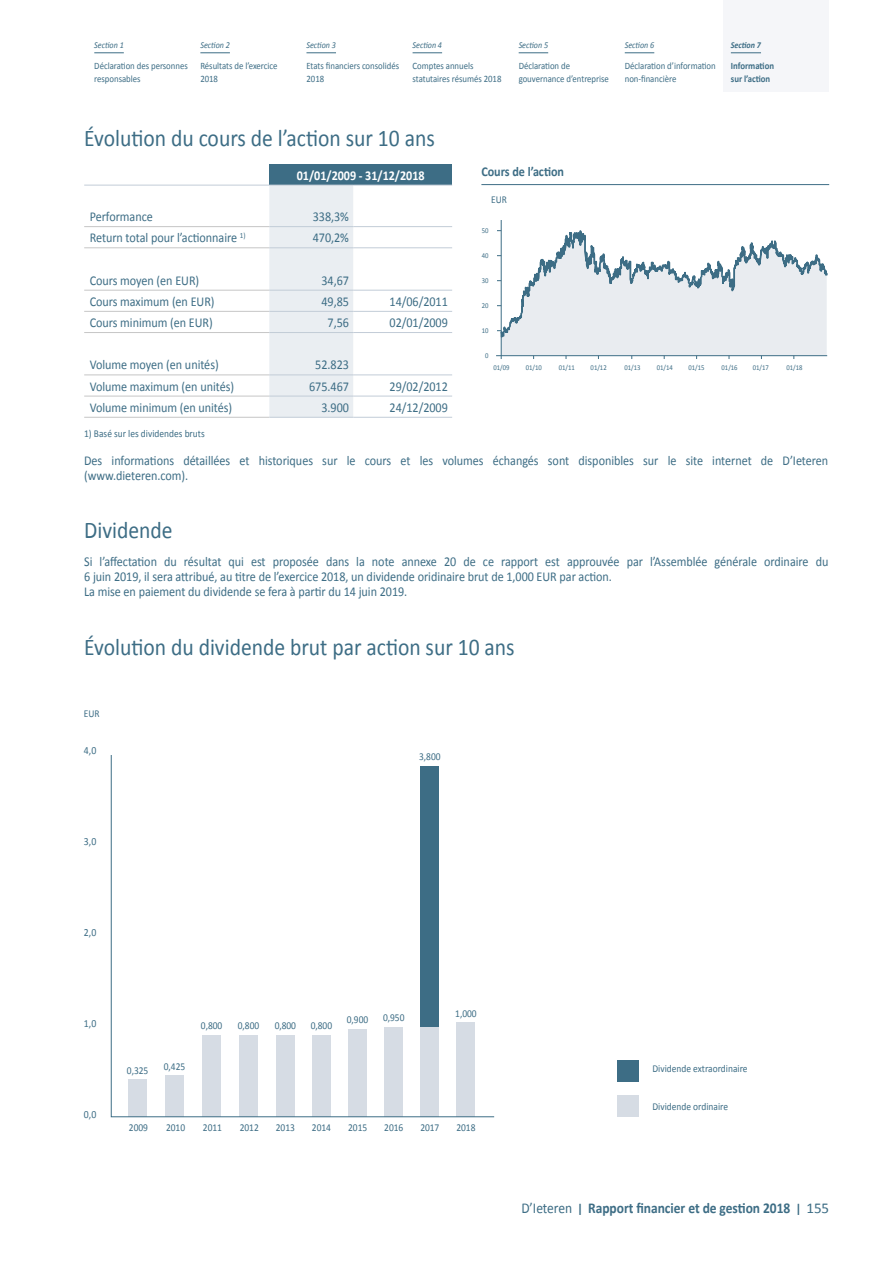
<style>
.page{position:relative;width:893px;height:1263px;background:#fff}
.page>*{position:absolute;margin:0;border:0;box-sizing:border-box;transform-origin:0 0}
.t1{font:24px "Calibri";color:#3d6d85;scale:.9 1}
.t2{font:700 15px "Calibri";letter-spacing:-.005em;color:#3d6d85;scale:.9 1}
.t3{font:13.5px/15px "Calibri";letter-spacing:-.005em;color:#3d6d85;scale:.9 1}
.t4{font:700 13.5px "Calibri";letter-spacing:-.005em;color:#fff;scale:.9 1}
.t5{font:700 13.5px "Calibri";letter-spacing:-.005em;color:#3d6d85;scale:.9 1}
.t6{font:10.95px "Calibri";color:#3d6d85;scale:.9 1}
.t7{font:10.5px "Calibri";letter-spacing:-.005em;color:#3d6d85;scale:.9 1}
.t8{font:9.75px/12.8px "Calibri";letter-spacing:-.005em;color:#3d6d85;scale:.9 1}
.t9{font:700 9.75px/12.8px "Calibri";letter-spacing:-.005em;color:#3d6d85;scale:.9 1}
.t10{font:italic 9px "Calibri";letter-spacing:-.005em;color:#3d6d85;scale:.9 1}
.t11{font:italic 700 9px "Calibri";letter-spacing:-.005em;color:#3d6d85;scale:.9 1}
.t12{font:7.35px "Calibri";color:#3d6d85;scale:.9 1}
.s1{font-weight:400}
.s2{font-weight:400;font-size:18px}
</style>
<div class="page">
<div style="left:723px;top:0;width:105px;height:91px;background:#f5f6f9"></div>
<hr style="left:94px;top:52px;width:30px;height:1px;background:#3d6d85">
<hr style="left:200px;top:52px;width:30px;height:1px;background:#3d6d85">
<hr style="left:306px;top:52px;width:30px;height:1px;background:#3d6d85">
<svg style="left:413px;top:52px;width:29px;height:1px"></svg>
<svg style="left:519px;top:52px;width:29px;height:1px"></svg>
<svg style="left:625px;top:52px;width:29px;height:1px"></svg>
<hr style="left:731px;top:52px;width:30px;height:1px;background:#3d6d85">
<div style="left:269px;top:164px;width:183px;height:21px;background:#3d6d85"></div>
<div style="left:269px;top:186px;width:84px;height:231px;background:#eaeef2"></div>
<hr style="left:84px;top:226px;width:185px;height:1px;background:#c6c6c6">
<hr style="left:84px;top:247px;width:185px;height:1px;background:#c6c6c6">
<hr style="left:84px;top:290px;width:185px;height:1px;background:#c6c6c6">
<hr style="left:84px;top:311px;width:185px;height:1px;background:#c6c6c6">
<hr style="left:84px;top:332px;width:185px;height:1px;background:#c6c6c6">
<hr style="left:84px;top:374px;width:185px;height:1px;background:#c6c6c6">
<hr style="left:84px;top:396px;width:185px;height:1px;background:#c6c6c6">
<hr style="left:84px;top:417px;width:185px;height:1px;background:#c6c6c6">
<hr style="left:84px;top:185px;width:185px;height:1px;background:#c2ccd7">
<hr style="left:269px;top:185px;width:84px;height:1px;background:#c2ccd7">
<hr style="left:353px;top:185px;width:99px;height:1px;background:#c2ccd7">
<hr style="left:269px;top:226px;width:84px;height:1px;background:#c2ccd7">
<hr style="left:353px;top:226px;width:99px;height:1px;background:#c2ccd7">
<hr style="left:269px;top:247px;width:84px;height:1px;background:#c2ccd7">
<hr style="left:353px;top:247px;width:99px;height:1px;background:#c2ccd7">
<hr style="left:269px;top:290px;width:84px;height:1px;background:#c2ccd7">
<hr style="left:353px;top:290px;width:99px;height:1px;background:#c2ccd7">
<hr style="left:269px;top:311px;width:84px;height:1px;background:#c2ccd7">
<hr style="left:353px;top:311px;width:99px;height:1px;background:#c2ccd7">
<hr style="left:269px;top:332px;width:84px;height:1px;background:#c2ccd7">
<hr style="left:353px;top:332px;width:99px;height:1px;background:#c2ccd7">
<hr style="left:269px;top:374px;width:84px;height:1px;background:#c2ccd7">
<hr style="left:353px;top:374px;width:99px;height:1px;background:#c2ccd7">
<hr style="left:269px;top:396px;width:84px;height:1px;background:#c2ccd7">
<hr style="left:353px;top:396px;width:99px;height:1px;background:#c2ccd7">
<hr style="left:269px;top:417px;width:84px;height:1px;background:#c2ccd7">
<hr style="left:353px;top:417px;width:99px;height:1px;background:#c2ccd7">
<hr style="left:496px;top:355px;width:331px;height:1px;background:#3d6d85">
<hr style="left:501px;top:206px;width:1px;height:153px;background:#3d6d85">
<svg style="left:497px;top:230px;width:331px;height:129px"></svg>
<hr style="left:481px;top:184px;width:348px;height:1px;background:#3d6d85">
<div style="left:617px;top:1060px;width:22px;height:22px;background:#3d6d85"></div>
<div style="left:617px;top:1096px;width:22px;height:21px;background:#d6dce4"></div>
<svg style="left:111px;top:755px;width:384px;height:362px"></svg>
<div style="left:481px;top:195px;width:26px;height:25px;background:#fff"></div>
<p class="t10" style="left:94px;top:39px;width:34px">Section 1</p>
<p class="t8" style="left:94px;top:60px;width:105px">Déclaration des personnes responsables</p>
<p class="t10" style="left:200px;top:39px;width:34px">Section 2</p>
<p class="t8" style="left:200px;top:60px;width:87px">Résultats de l’exercice<br>2018</p>
<p class="t10" style="left:306px;top:39px;width:34px">Section 3</p>
<p class="t8" style="left:306px;top:60px;width:104px">Etats financiers consolidés<br>2018</p>
<p class="t10" style="left:413px;top:39px;width:34px">Section 4</p>
<p class="t8" style="left:413px;top:60px;width:100px">Comptes annuels statutaires résumés 2018</p>
<p class="t10" style="left:519px;top:39px;width:34px">Section 5</p>
<p class="t8" style="left:519px;top:60px;width:102px">Déclaration de gouvernance d’entreprise</p>
<p class="t10" style="left:625px;top:39px;width:34px">Section 6</p>
<p class="t8" style="left:625px;top:60px;width:103px">Déclaration d’information non-financière</p>
<p class="t11" style="left:731px;top:39px;width:35px">Section 7</p>
<p class="t9" style="left:731px;top:60px;width:49px">Information sur l’action</p>
<h1 class="t1" style="left:84px;top:122px;width:391px">Évolution du cours de l’action sur 10 ans</h1>
<p class="t4" style="left:297px;top:166px;width:144px">01/01/2009 - 31/12/2018</p>
<p class="t3" style="left:90px;top:209px;width:72px">Performance</p>
<p class="t3" style="left:313px;top:209px;width:42px">338,3%</p>
<p class="t3" style="left:90px;top:230px;width:175px">Return total pour l’actionnaire <sup>1)</sup></p>
<p class="t3" style="left:313px;top:230px;width:42px">470,2%</p>
<p class="t3" style="left:90px;top:273px;width:123px">Cours moyen (en EUR)</p>
<p class="t3" style="left:321px;top:273px;width:32px">34,67</p>
<p class="t3" style="left:90px;top:294px;width:140px">Cours maximum (en EUR)</p>
<p class="t3" style="left:321px;top:294px;width:32px">49,85</p>
<p class="t3" style="left:390px;top:294px;width:66px">14/06/2011</p>
<p class="t3" style="left:90px;top:315px;width:138px">Cours minimum (en EUR)</p>
<p class="t3" style="left:328px;top:315px;width:25px">7,56</p>
<p class="t3" style="left:390px;top:315px;width:66px">02/01/2009</p>
<p class="t3" style="left:90px;top:357px;width:145px">Volume moyen (en unités)</p>
<p class="t3" style="left:315px;top:357px;width:39px">52.823</p>
<p class="t3" style="left:90px;top:379px;width:162px">Volume maximum (en unités)</p>
<p class="t3" style="left:309px;top:379px;width:46px">675.467</p>
<p class="t3" style="left:390px;top:379px;width:66px">29/02/2012</p>
<p class="t3" style="left:90px;top:400px;width:160px">Volume minimum (en unités)</p>
<p class="t3" style="left:321px;top:400px;width:32px">3.900</p>
<p class="t3" style="left:390px;top:400px;width:66px">24/12/2009</p>
<p class="t7" style="left:84px;top:427px;width:135px">1) Basé sur les dividendes bruts</p>
<p class="t3" style="left:84px;top:453px;width:828px">Des informations détaillées et historiques sur le cours et les volumes échangés sont disponibles sur le site internet de D’Ieteren (www.dieteren.com).</p>
<h1 class="t1" style="left:84px;top:515px;width:100px">Dividende</h1>
<p class="t3" style="left:84px;top:554px;width:828px">Si l’affectation du résultat qui est proposée dans la note annexe 20 de ce rapport est approuvée par l’Assemblée générale ordinaire du<br>6 juin 2019, il sera attribué, au titre de l’exercice 2018, un dividende oridinaire brut de 1,000 EUR par action.<br>La mise en paiement du dividende se fera à partir du 14 juin 2019.</p>
<h1 class="t1" style="left:84px;top:631px;width:480px">Évolution du dividende brut par action sur 10 ans</h1>
<p class="t5" style="left:481px;top:163px;width:93px">Cours de l’action</p>
<p class="t7" style="left:491px;top:192px;width:19px">EUR</p>
<p class="t12" style="left:482px;top:226px;width:9px">50</p>
<p class="t12" style="left:482px;top:251px;width:9px">40</p>
<p class="t12" style="left:482px;top:276px;width:9px">30</p>
<p class="t12" style="left:482px;top:301px;width:9px">20</p>
<p class="t12" style="left:482px;top:326px;width:9px">10</p>
<p class="t12" style="left:485px;top:351px;width:5px">0</p>
<p class="t12" style="left:493px;top:363px;width:19px">01/09</p>
<p class="t12" style="left:526px;top:363px;width:19px">01/10</p>
<p class="t12" style="left:559px;top:363px;width:19px">01/11</p>
<p class="t12" style="left:591px;top:363px;width:19px">01/12</p>
<p class="t12" style="left:624px;top:363px;width:19px">01/13</p>
<p class="t12" style="left:657px;top:363px;width:19px">01/14</p>
<p class="t12" style="left:688px;top:363px;width:19px">01/15</p>
<p class="t12" style="left:722px;top:363px;width:19px">01/16</p>
<p class="t12" style="left:753px;top:363px;width:19px">01/17</p>
<p class="t12" style="left:786px;top:363px;width:19px">01/18</p>
<p class="t7" style="left:84px;top:707px;width:19px">EUR</p>
<p class="t6" style="left:84px;top:743px;width:15px">4,0</p>
<p class="t6" style="left:84px;top:834px;width:15px">3,0</p>
<p class="t7" style="left:419px;top:750px;width:25px">3,800</p>
<p class="t6" style="left:84px;top:925px;width:15px">2,0</p>
<p class="t6" style="left:84px;top:1017px;width:15px">1,0</p>
<p class="t6" style="left:84px;top:1107px;width:15px">0,0</p>
<p class="t7" style="left:127px;top:1064px;width:25px">0,325</p>
<p class="t7" style="left:164px;top:1059px;width:25px">0,425</p>
<p class="t7" style="left:201px;top:1019px;width:25px">0,800</p>
<p class="t7" style="left:238px;top:1019px;width:25px">0,800</p>
<p class="t7" style="left:275px;top:1019px;width:25px">0,800</p>
<p class="t7" style="left:311px;top:1019px;width:25px">0,800</p>
<p class="t7" style="left:347px;top:1013px;width:25px">0,900</p>
<p class="t7" style="left:383px;top:1011px;width:25px">0,950</p>
<p class="t7" style="left:455px;top:1007px;width:25px">1,000</p>
<p class="t7" style="left:129px;top:1121px;width:23px">2009</p>
<p class="t7" style="left:166px;top:1121px;width:23px">2010</p>
<p class="t7" style="left:203px;top:1121px;width:23px">2011</p>
<p class="t7" style="left:240px;top:1121px;width:23px">2012</p>
<p class="t7" style="left:276px;top:1121px;width:23px">2013</p>
<p class="t7" style="left:312px;top:1121px;width:23px">2014</p>
<p class="t7" style="left:348px;top:1121px;width:23px">2015</p>
<p class="t7" style="left:384px;top:1121px;width:23px">2016</p>
<p class="t7" style="left:420px;top:1121px;width:23px">2017</p>
<p class="t7" style="left:456px;top:1121px;width:23px">2018</p>
<p class="t7" style="left:652px;top:1062px;width:107px">Dividende extraordinaire</p>
<p class="t7" style="left:652px;top:1100px;width:86px">Dividende ordinaire</p>
<p class="t2" style="left:521px;top:1199px;width:344px"><span class="s1">D’Ieteren</span> <span class="s2">I</span> Rapport financier et de gestion 2018 <span class="s2">I</span> <span class="s1">155</span></p>
</div>
